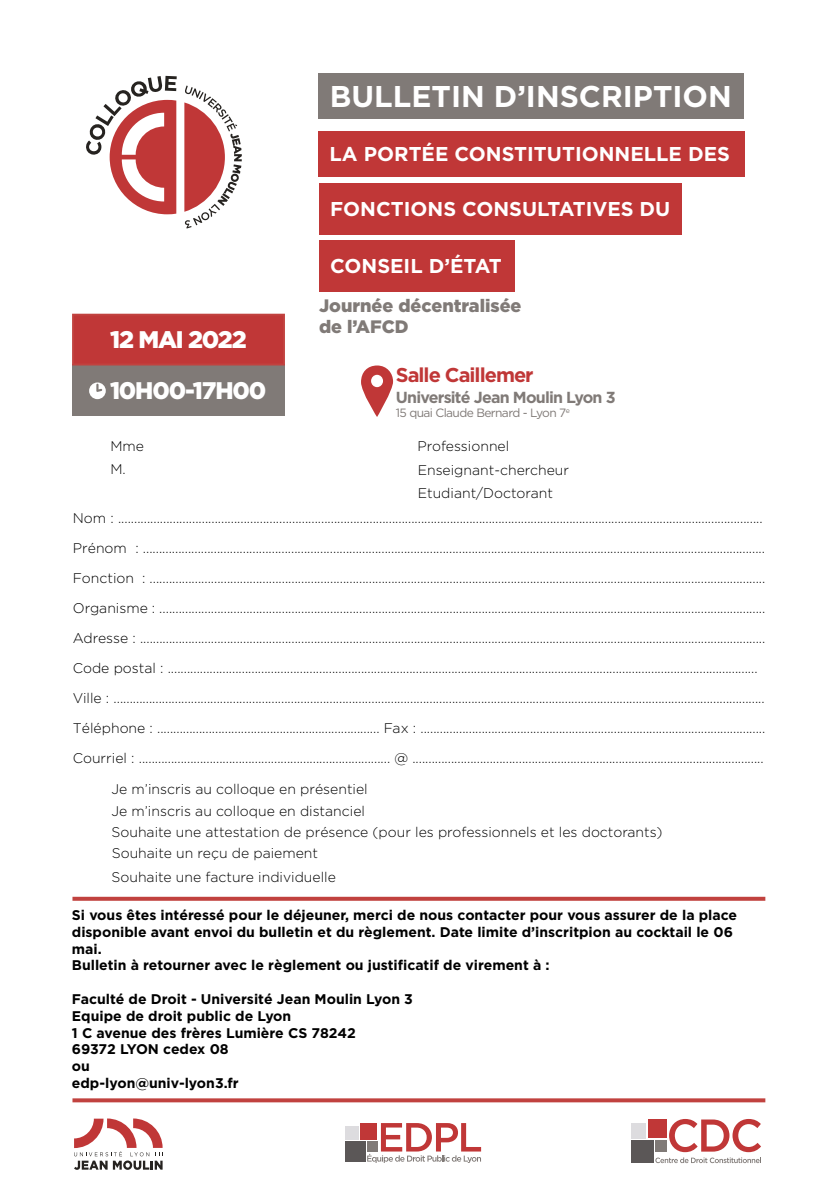
<style>
.page{position:relative;width:840px;height:1191px;background:#fff}
.page>*{position:absolute;margin:0;border:0;box-sizing:border-box;transform-origin:0 0}
.t1{font:700 30px "Gotham";color:#fff}
.t2{font:900 24px "Gotham";letter-spacing:-.05em;color:#fff}
.t3{font:700 20px "Gotham";color:#fff}
.t4{font:700 20px "Gotham";letter-spacing:-.05em;color:#c03737}
.t5{font:900 18px/21.6px "Gotham";color:#807a77}
.t6{font:700 16px "Gotham";letter-spacing:-.05em;color:#807a77}
.t7{font:300 14px/30px "Gotham";color:#000}
.t8{font:700 14px/16.8px "Gotham";color:#000}
.t9{font:12px "Gotham";letter-spacing:-.05em;color:#807a77}
</style>
<div class="page">
<div style="left:318px;top:73px;width:425px;height:45px;background:#807a77"></div>
<svg style="left:72px;top:896px;width:693px;height:4px;background:#cd6764"></svg>
<svg style="left:72px;top:1098px;width:693px;height:4px;background:#c65350"></svg>
<div style="left:72px;top:364px;width:213px;height:52px;background:#807a77"></div>
<svg style="left:89px;top:382px;width:17px;height:17px"></svg>
<svg style="left:361px;top:365px;width:32px;height:51px"></svg>
<div style="left:73px;top:315px;width:211px;height:49px;background:#c03737"></div>
<div style="left:72px;top:314px;width:213px;height:51px;border:2px solid #c1423f"></div>
<div style="left:318px;top:131px;width:426px;height:46px;background:#c03737"></div>
<svg style="left:86px;top:76px;width:91px;height:138px"></svg>
<svg style="left:184px;top:86px;width:58px;height:142px"></svg>
<div style="left:318px;top:183px;width:363px;height:51px;background:#c03737"></div>
<svg style="left:75px;top:1118px;width:88px;height:51px"></svg>
<div style="left:647px;top:1119px;width:19px;height:19px;background:#c03737"></div>
<div style="left:631px;top:1140px;width:22px;height:23px;background:#5b5757"></div>
<div style="left:631px;top:1123px;width:14px;height:15px;background:#dddcdf"></div>
<svg style="left:655px;top:1119px;width:105px;height:44px"></svg>
<div style="left:360px;top:1123px;width:17px;height:16px;background:#c03737"></div>
<div style="left:345px;top:1141px;width:20px;height:20px;background:#5b5757"></div>
<div style="left:345px;top:1126px;width:13px;height:13px;background:#dddcdf"></div>
<svg style="left:367px;top:1123px;width:114px;height:40px"></svg>
<div style="left:318px;top:240px;width:196px;height:51px;background:#c03737"></div>
<h1 class="t1" style="left:330px;top:79px;width:403px">BULLETIN D’INSCRIPTION</h1>
<h3 class="t3" style="left:329px;top:143px;width:401px">LA PORTÉE CONSTITUTIONNELLE DES</h3>
<h2 class="t2" style="left:110px;top:326px;width:138px">12 MAI 2022</h2>
<h2 class="t2" style="left:110px;top:377px;width:158px">10H00-17H00</h2>
<h3 class="t3" style="left:330px;top:197px;width:341px">FONCTIONS CONSULTATIVES DU</h3>
<h3 class="t3" style="left:330px;top:254px;width:173px">CONSEIL D’ÉTAT</h3>
<p class="t5" style="left:319px;top:294px;width:204px">Journée décentralisée de l’AFCD</p>
<h3 class="t4" style="left:395px;top:363px;width:139px">Salle Caillemer</h3>
<p class="t6" style="left:395px;top:388px;width:221px">Université Jean Moulin Lyon 3</p>
<p class="t9" style="left:395px;top:406px;width:175px">15 quai Claude Bernard - Lyon 7<sup>e</sup></p>
<p class="t7" style="left:110px;top:434px;width:35px;line-height:23.2px">Mme<br>M.</p>
<p class="t7" style="left:417px;top:431px;width:93px">Professionnel</p>
<p class="t7" style="left:417px;top:455px;width:153px">Enseignant-chercheur</p>
<p class="t7" style="left:417px;top:478px;width:137px">Etudiant/Doctorant</p>
<p class="t7" style="left:73px;top:502px;width:691px">Nom : ........................................................................................................................................................................................................</p>
<p class="t7" style="left:73px;top:532px;width:693px">Prénom : .................................................................................................................................................................................................<br>Fonction : ...............................................................................................................................................................................................<br>Organisme : ............................................................................................................................................................................................<br>Adresse : ..................................................................................................................................................................................................<br>Code postal : .......................................................................................................................................................................................<br>Ville : ..........................................................................................................................................................................................................<br>Téléphone : ..................................................................... Fax : ...........................................................................................................<br>Courriel : .............................................................................. @ .............................................................................................................</p>
<p class="t7" style="left:111px;top:774px;width:257px">Je m’inscris au colloque en présentiel</p>
<p class="t7" style="left:111px;top:817px;width:552px">Souhaite une attestation de présence (pour les professionnels et les doctorants)</p>
<p class="t7" style="left:111px;top:796px;width:255px">Je m’inscris au colloque en distanciel</p>
<p class="t7" style="left:112px;top:838px;width:208px">Souhaite un reçu de paiement</p>
<p class="t7" style="left:111px;top:861px;width:226px">Souhaite une facture individuelle</p>
<p class="t8" style="left:72px;top:906px;width:666px">Si vous êtes intéressé pour le déjeuner, merci de nous contacter pour vous assurer de la place disponible avant envoi du bulletin et du règlement. Date limite d’inscritpion au cocktail le 06 mai.<br>Bulletin à retourner avec le règlement ou justificatif de virement à :</p>
<p class="t8" style="left:72px;top:990px;width:342px">Faculté de Droit - Université Jean Moulin Lyon 3<br>Equipe de droit public de Lyon<br>1 C avenue des frères Lumière CS 78242<br>69372 LYON cedex 08<br>ou<br>edp-lyon@univ-lyon3.fr</p>
</div>
